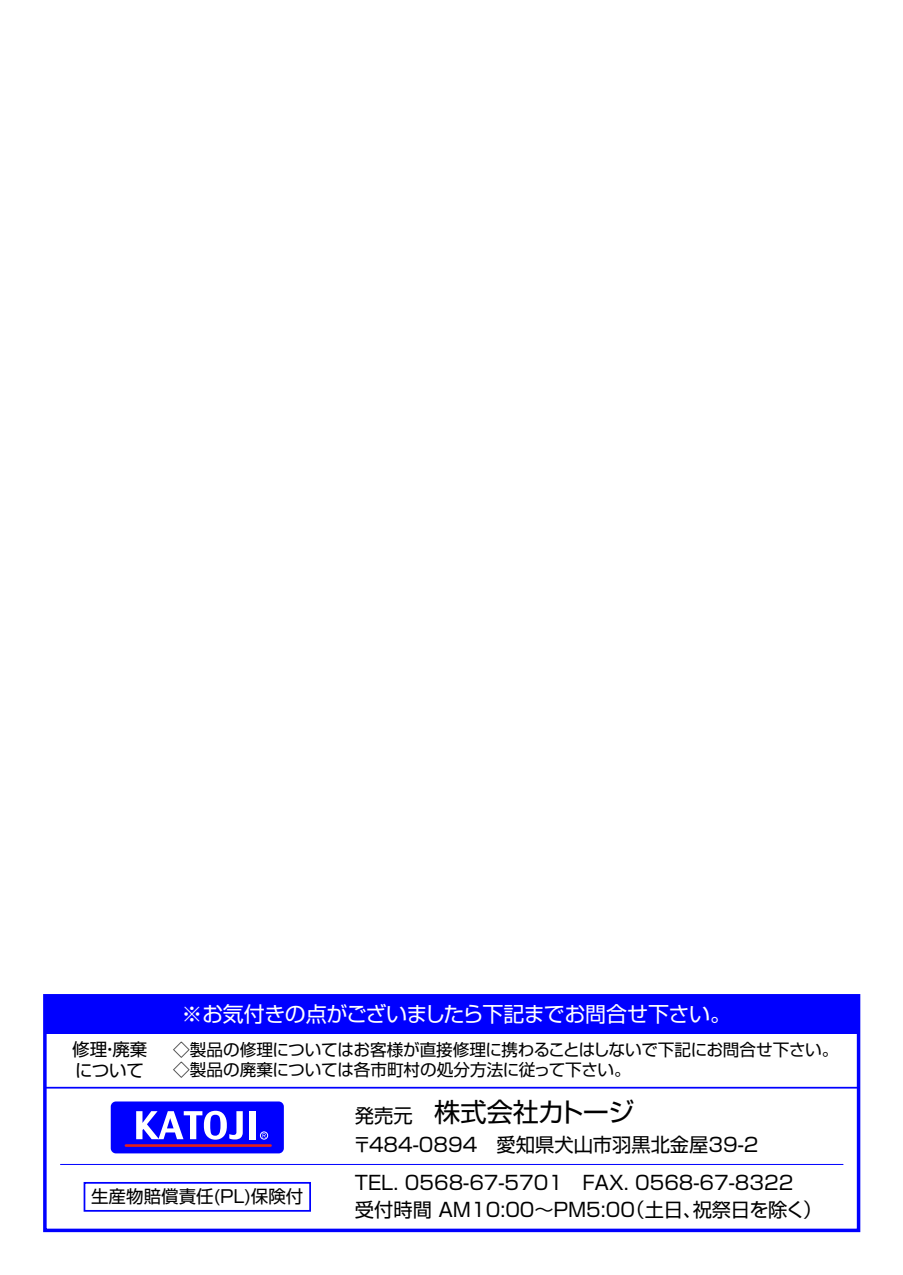
<style>
.page{position:relative;width:903px;height:1275px;background:#fff}
.page>*{position:absolute;margin:0;border:0;box-sizing:border-box;transform-origin:0 0}
.t1{font:26.25px "Shin Go Pro";letter-spacing:-.035em;color:#000}
.t2{font:21px "Shin Go Pro";letter-spacing:-.03em;color:#fff}
.t3{font:19.25px/26.2px "Shin Go Pro";color:#000}
.t4{font:17.5px/21px "Shin Go Pro";color:#000}
.t5{font:16.62px/19.9px "Shin Go Pro";letter-spacing:-.01em;color:#000}
.s1{font-size:19.25px}
</style>
<div class="page">
<div style="left:43px;top:994px;width:817px;height:238px;border:4px solid #00f"></div>
<div style="left:45px;top:996px;width:813px;height:37px;background:#00f"></div>
<hr style="left:60px;top:1164px;width:783px;height:1px;background:#00f">
<div style="left:84px;top:1182px;width:227px;height:30px;border:2px solid #00f"></div>
<div style="left:111px;top:1101px;width:173px;height:52px;background:#00f;border-radius:5px"></div>
<svg style="left:136px;top:1111px;width:107px;height:29px"></svg>
<div style="left:249px;top:1111px;width:7px;height:28px;background:#fff"></div>
<hr style="left:126px;top:1144px;width:145px;height:3px;background:#e61f19">
<div style="left:260px;top:1131px;width:8px;height:8px;border:1px solid #fff;border-radius:50%"></div>
<svg style="left:263px;top:1133px;width:3px;height:5px"></svg>
<hr style="left:45px;top:1087px;width:814px;height:1px;background:#00f">
<p class="t4" style="left:72px;top:1036px;width:77px">修理・廃棄について</p>
<p class="t2" style="left:181px;top:996px;width:551px">※お気付きの点がございましたら下記までお問合せ下さい。</p>
<p class="t5" style="left:173px;top:1038px;width:667px">◇製品の修理についてはお客様が直接修理に携わることはしないで下記にお問合せ下さい。◇製品の廃棄については各市町村の処分方法に従って下さい。</p>
<h1 class="t1" style="left:355px;top:1091px;width:281px"><span class="s1">発売元</span> 株式会社カトージ</h1>
<p class="t3" style="left:352px;top:1129px;width:407px">〒484-0894　愛知県犬山市羽黒北金屋39-2</p>
<p class="t4" style="left:91px;top:1183px;width:214px">生産物賠償責任(PL)保険付</p>
<p class="t3" style="left:355px;top:1167px;width:469px">TEL. 0568-67-5701　FAX. 0568-67-8322<br>受付時間 AM10:00～PM5:00（土日、祝祭日を除く）</p>
</div>
